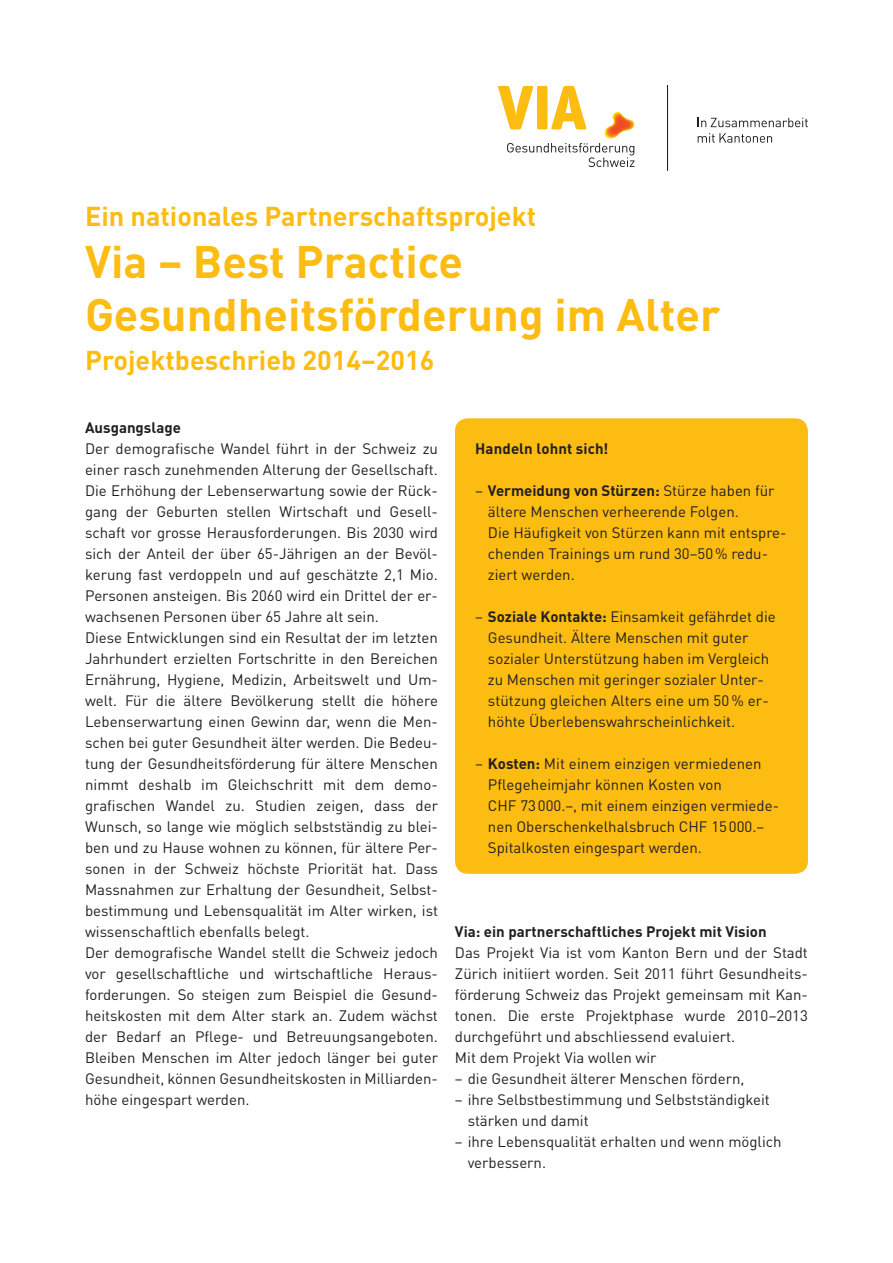
<style>
.page{position:relative;width:893px;height:1263px;background:#fff}
.page>*{position:absolute;margin:0;border:0;box-sizing:border-box;transform-origin:0 0}
.t1{font:700 45px/52.5px "DINOT";color:#fdbc12}
.t2{font:700 27px "DINOT";color:#fdbc12}
.t3{font:15px/21px "DINOT";color:#231f20}
.t4{font:700 15px "DINOT";color:#231f20}
.s1{font-weight:700}
</style>
<div class="page">
<svg style="left:507px;top:143px;width:127px;height:24px"></svg>
<img style="left:604px;top:112px;width:31px;height:27px">
<svg style="left:498px;top:86px;width:35px;height:43px"></svg>
<div style="left:537px;top:86px;width:10px;height:43px;background:#fdbc12;border-radius:2px"></div>
<svg style="left:551px;top:86px;width:36px;height:43px"></svg>
<hr style="left:667px;top:85px;width:1px;height:86px;background:#231f20">
<svg style="left:698px;top:118px;width:110px;height:9px"></svg>
<svg style="left:698px;top:133px;width:74px;height:10px"></svg>
<div style="left:455px;top:418px;width:353px;height:456px;background:#fdbc12;border-radius:13px"></div>
<h2 class="t2" style="left:85px;top:197px;width:453px">Ein nationales Partnerschaftsprojekt</h2>
<h1 class="t1" style="left:85px;top:234px;width:637px">Via – Best Practice<br>Gesundheitsförderung im Alter</h1>
<h2 class="t2" style="left:85px;top:341px;width:351px">Projektbeschrieb 2014–2016</h2>
<p class="t4" style="left:85px;top:417px;width:97px">Ausgangslage</p>
<p class="t3" style="left:85px;top:437px;width:354px">Der demografische Wandel führt in der Schweiz zu einer rasch zunehmenden Alterung der Gesellschaft.<br>Die Erhöhung der Lebenserwartung sowie der Rück&shy;gang der Geburten stellen Wirtschaft und Gesell&shy;schaft vor grosse Herausforderungen. Bis 2030 wird sich der Anteil der über 65-Jährigen an der Bevöl&shy;kerung fast verdoppeln und auf geschätzte 2,1 Mio.<br>Personen ansteigen. Bis 2060 wird ein Drittel der er&shy;wachsenen Personen über 65 Jahre alt sein.<br>Diese Entwicklungen sind ein Resultat der im letzten Jahrhundert erzielten Fortschritte in den Bereichen Ernährung, Hygiene, Medizin, Arbeitswelt und Um&shy;welt. Für die ältere Bevölkerung stellt die höhere Lebenserwartung einen Gewinn dar, wenn die Men&shy;schen bei guter Gesundheit älter werden. Die Bedeu&shy;tung der Gesundheitsförderung für ältere Menschen nimmt deshalb im Gleichschritt mit dem demo&shy;grafischen Wandel zu. Studien zeigen, dass der Wunsch, so lange wie möglich selbstständig zu blei&shy;ben und zu Hause wohnen zu können, für ältere Per&shy;sonen in der Schweiz höchste Priorität hat. Dass Massnahmen zur Erhaltung der Gesundheit, Selbst&shy;bestimmung und Lebensqualität im Alter wirken, ist wissenschaftlich ebenfalls belegt.<br>Der demografische Wandel stellt die Schweiz jedoch vor gesellschaftliche und wirtschaftliche Heraus&shy;forderungen. So steigen zum Beispiel die Gesund&shy;heitskosten mit dem Alter stark an. Zudem wächst der Bedarf an Pflege- und Betreuungsangeboten.<br>Bleiben Menschen im Alter jedoch länger bei guter Gesundheit, können Gesundheitskosten in Milliarden&shy;höhe eingespart werden.</p>
<p class="t4" style="left:475px;top:438px;width:135px">Handeln lohnt sich!</p>
<p class="t3" style="left:488px;top:479px;width:300px;text-indent:-13px">– <span class="s1">Vermeidung von Stürzen:</span> Stürze haben für ältere Menschen verheerende Folgen.<br>Die Häufigkeit von Stürzen kann mit entspre&shy;chenden Trainings um rund 30–50% redu&shy;ziert werden.</p>
<p class="t3" style="left:488px;top:605px;width:289px;text-indent:-13px">– <span class="s1">Soziale Kontakte:</span> Einsamkeit gefährdet die Gesundheit. Ältere Menschen mit guter sozialer Unterstützung haben im Vergleich zu Menschen mit geringer sozialer Unter&shy;stützung gleichen Alters eine um 50 % er&shy;höhte Überlebenswahrscheinlichkeit.</p>
<p class="t3" style="left:488px;top:752px;width:293px;text-indent:-13px">– <span class="s1">Kosten:</span> Mit einem einzigen vermiedenen Pflegeheimjahr können Kosten von<br>CHF 73000.–, mit einem einzigen vermiede&shy;nen Oberschenkelhalsbruch CHF 15000.– Spitalkosten eingespart werden.</p>
<p class="t4" style="left:455px;top:921px;width:313px">Via: ein partnerschaftliches Projekt mit Vision</p>
<p class="t3" style="left:455px;top:941px;width:354px">Das Projekt Via ist vom Kanton Bern und der Stadt Zürich initiiert worden. Seit 2011 führt Gesundheits&shy;förderung Schweiz das Projekt gemeinsam mit Kan&shy;tonen. Die erste Projektphase wurde 2010–2013 durchgeführt und abschliessend evaluiert.<br>Mit dem Projekt Via wollen wir</p>
<p class="t3" style="left:455px;top:1067px;width:291px">– die Gesundheit älterer Menschen fördern,</p>
<p class="t3" style="left:468px;top:1088px;width:304px;text-indent:-13px">– ihre Selbstbestimmung und Selbstständigkeit stärken und damit</p>
<p class="t3" style="left:468px;top:1130px;width:315px;text-indent:-13px">– ihre Lebensqualität erhalten und wenn möglich verbessern.</p>
</div>
